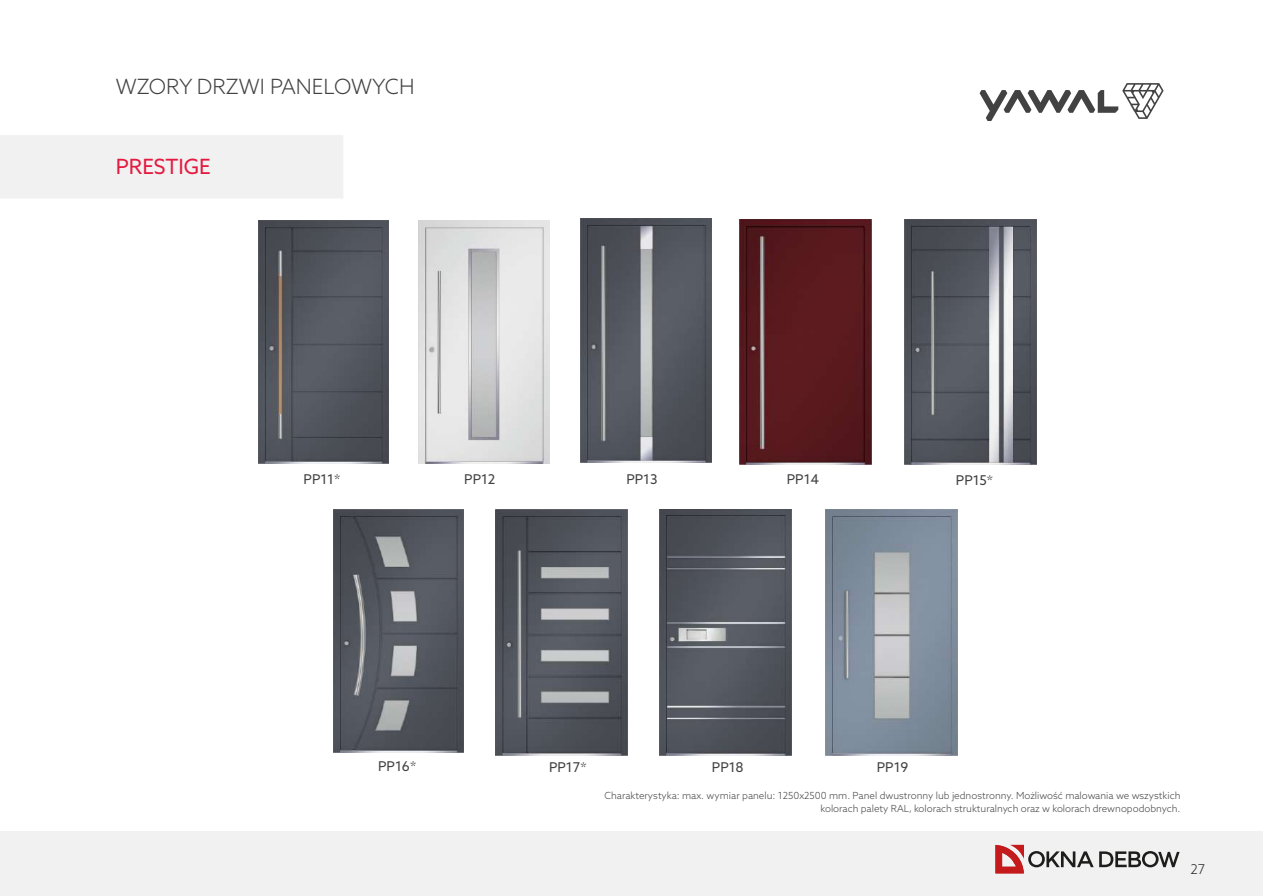
<style>
.page{position:relative;width:1263px;height:896px;background:#fff}
.page>*{position:absolute;margin:0;border:0;box-sizing:border-box;transform-origin:0 0}
.t1{font:300 21px "Azo Sans";color:#434242}
.t2{font:21px "Azo Sans";color:#e41b41}
.t3{font:13.5px "Azo Sans";color:#434242}
.t4{font:300 13.5px "Azo Sans";color:#2b2a29}
.t5{font:300 9.75px/12.9px "Azo Sans";color:#434242;text-align:right}
</style>
<div class="page">
<div style="left:0;top:830px;width:1263px;height:65px;background:#f1f1f1"></div>
<svg style="left:979px;top:83px;width:184px;height:38px"></svg>
<img style="left:258px;top:220px;width:131px;height:243px">
<img style="left:419px;top:220px;width:130px;height:243px">
<img style="left:581px;top:219px;width:131px;height:243px">
<img style="left:740px;top:219px;width:132px;height:245px">
<img style="left:905px;top:219px;width:132px;height:245px">
<img style="left:333px;top:509px;width:131px;height:243px">
<div style="left:0;top:135px;width:343px;height:63px;background:#f1f1f1"></div>
<img style="left:495px;top:509px;width:133px;height:245px">
<img style="left:659px;top:509px;width:133px;height:246px">
<img style="left:825px;top:509px;width:132px;height:245px">
<svg style="left:995px;top:844px;width:184px;height:29px"></svg>
<h1 class="t1" style="left:116px;top:78px;width:301px">WZORY DRZWI PANELOWYCH</h1>
<h1 class="t2" style="left:116px;top:158px;width:97px">PRESTIGE</h1>
<h2 class="t3" style="left:304px;top:473px;width:38px">PP11*</h2>
<h2 class="t3" style="left:464px;top:473px;width:33px">PP12</h2>
<h2 class="t3" style="left:626px;top:473px;width:33px">PP13</h2>
<h2 class="t3" style="left:787px;top:473px;width:34px">PP14</h2>
<h2 class="t3" style="left:956px;top:474px;width:39px">PP15*</h2>
<h2 class="t3" style="left:378px;top:760px;width:39px">PP16*</h2>
<h2 class="t3" style="left:549px;top:760px;width:39px">PP17*</h2>
<h2 class="t3" style="left:712px;top:760px;width:33px">PP18</h2>
<h2 class="t3" style="left:877px;top:760px;width:33px">PP19</h2>
<p class="t5" style="left:604px;top:789px;width:577px">Charakterystyka: max. wymiar panelu: 1250x2500 mm. Panel dwustronny lub jednostronny. Możliwość malowania we wszystkich kolorach palety RAL‚ kolorach strukturalnych oraz w kolorach drewnopodobnych.</p>
<h2 class="t4" style="left:1190px;top:862px;width:16px">27</h2>
</div>
